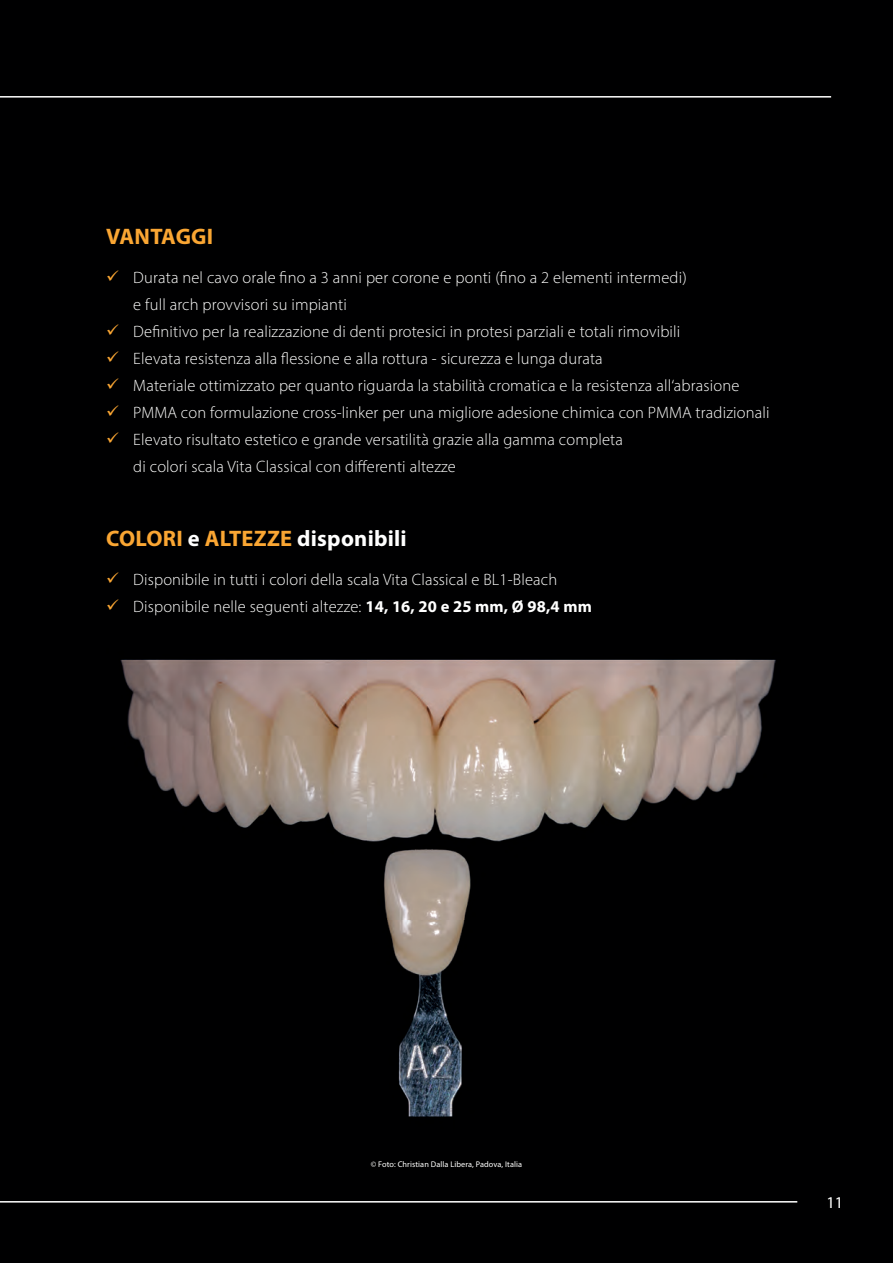
<style>
.page{position:relative;width:893px;height:1263px;background:#fff}
.page>*{position:absolute;margin:0;border:0;box-sizing:border-box;transform-origin:0 0}
.t1{font:700 22.5px "Myriad Pro";letter-spacing:.01em;color:#faa633}
.t2{font:300 16.5px "Myriad Pro";letter-spacing:.01em;color:#fff}
.t3{font:16.5px "Myriad Pro";color:#fff}
.t4{font:8.25px "Myriad Pro";letter-spacing:.01em;color:#fff}
.s1{color:#faa633}
.s2{color:#fff}
.s3{font-weight:700}
</style>
<div class="page">
<img style="left:0;top:0;width:893px;height:1263px">
<hr style="left:0;top:96px;width:831px;height:2px;background:#fff">
<hr style="left:0;top:1201px;width:797px;height:1px;background:#fff">
<p class="t1" style="left:106px;top:222px;width:108px">VANTAGGI</p>
<p class="t2" style="left:106px;top:268px;width:582px"><span class="s1">✓</span> Durata nel cavo orale fino a 3 anni per corone e ponti (fino a 2 elementi intermedi)</p>
<p class="t2" style="left:133px;top:295px;width:215px">e full arch provvisori su impianti</p>
<p class="t2" style="left:106px;top:322px;width:575px"><span class="s1">✓</span> Definitivo per la realizzazione di denti protesici in protesi parziali e totali rimovibili</p>
<p class="t2" style="left:106px;top:349px;width:498px"><span class="s1">✓</span> Elevata resistenza alla flessione e alla rottura - sicurezza e lunga durata</p>
<p class="t2" style="left:106px;top:376px;width:635px"><span class="s1">✓</span> Materiale ottimizzato per quanto riguarda la stabilità cromatica e la resistenza all‘abrasione</p>
<p class="t2" style="left:106px;top:403px;width:665px"><span class="s1">✓</span> PMMA con formulazione cross-linker per una migliore adesione chimica con PMMA tradizionali</p>
<p class="t2" style="left:106px;top:430px;width:518px"><span class="s1">✓</span> Elevato risultato estetico e grande versatilità grazie alla gamma completa</p>
<p class="t2" style="left:133px;top:457px;width:324px">di colori scala Vita Classical con differenti altezze</p>
<p class="t1" style="left:106px;top:524px;width:302px">COLORI <span class="s2">e</span> ALTEZZE <span class="s2">disponibili</span></p>
<p class="t2" style="left:106px;top:570px;width:452px"><span class="s1">✓</span> Disponibile in tutti i colori della scala Vita Classical e BL1-Bleach</p>
<p class="t2" style="left:106px;top:597px;width:487px"><span class="s1">✓</span> Disponibile nelle seguenti altezze: <span class="s3">14, 16, 20 e 25 mm, Ø 98,4 mm</span></p>
<p class="t4" style="left:371px;top:1159px;width:153px">© Foto: Christian Dalla Libera, Padova, Italia</p>
<p class="t3" style="left:826px;top:1192px;width:18px">11</p>
</div>
